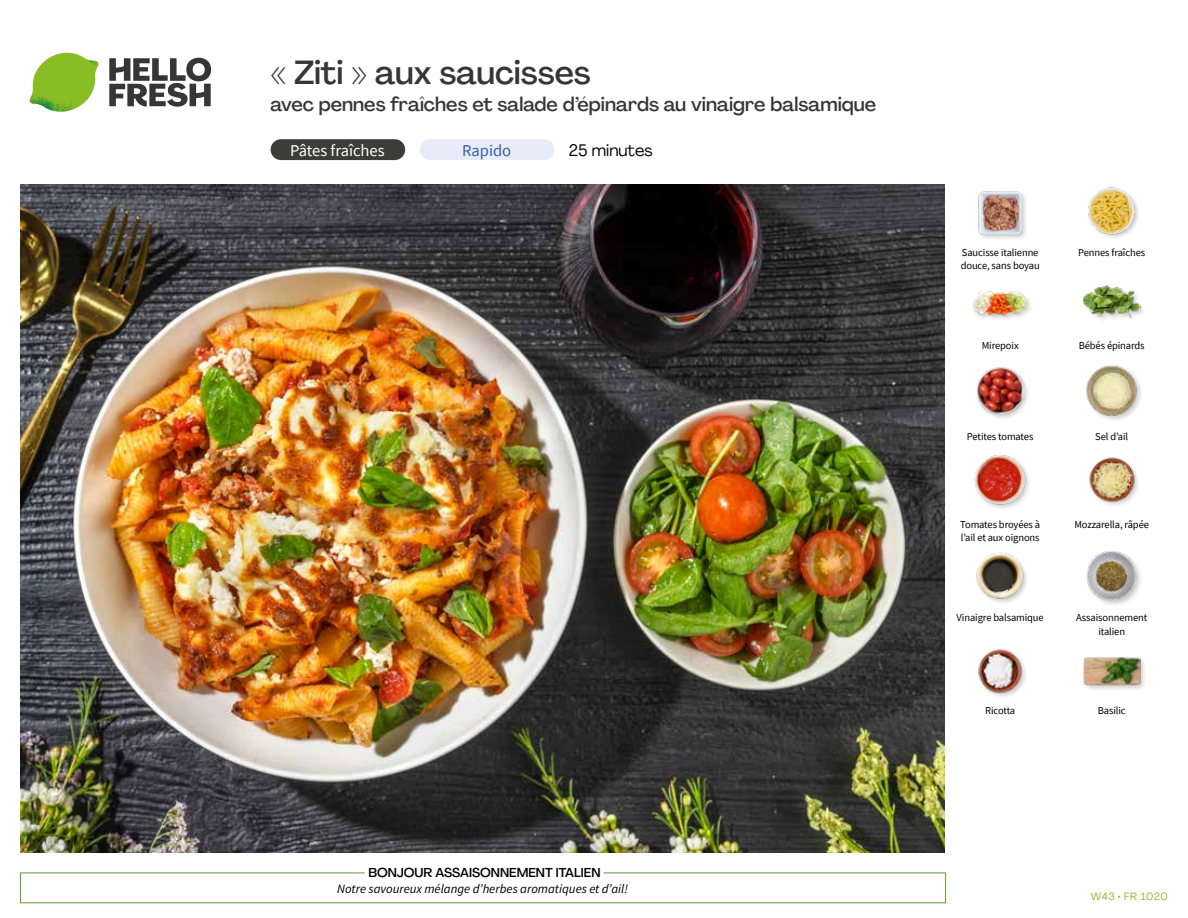
<style>
.page{position:relative;width:1188px;height:918px;background:#fff}
.page>*{position:absolute;margin:0;border:0;box-sizing:border-box;transform-origin:0 0}
.t1{font:500 33px "Agrandir";letter-spacing:-.005em;color:#373636}
.t2{font:500 19.5px "Agrandir";color:#373636}
.t3{font:16.5px "Source Sans Pro";color:#fff}
.t4{font:16.5px "Agrandir";color:#000}
.t5{font:16.5px "Source Sans Pro";color:#3a5ba7}
.t6{font:italic 12.75px "Source Sans Pro";color:#000}
.t7{font:500 12.75px "Agrandir";color:#000}
.t8{font:10.5px/13.5px "Source Sans Pro";letter-spacing:-.01em;color:#000}
.t9{font:10.5px "Agrandir";letter-spacing:.05em;color:#89bd24}
.t10{font:10.5px "Source Sans Pro";letter-spacing:-.03em;color:#000}
</style>
<div class="page">
<svg style="left:109px;top:57px;width:102px;height:50px"></svg>
<svg style="left:34px;top:53px;width:62px;height:40px"></svg>
<img style="left:67px;top:53px;width:32px;height:26px">
<img style="left:33px;top:75px;width:59px;height:11px">
<img style="left:29px;top:79px;width:61px;height:33px">
<img style="left:65px;top:86px;width:27px;height:25px">
<img style="left:21px;top:184px;width:924px;height:668px">
<div style="left:420px;top:139px;width:134px;height:21px;background:#e7ecf8;border-radius:10px"></div>
<div style="left:271px;top:139px;width:134px;height:21px;background:#3c3c3b;border-radius:10px"></div>
<div style="left:1083px;top:656px;width:64px;height:36px;background:#000;opacity:.2"></div>
<img style="left:1083px;top:656px;width:57px;height:36px">
<img style="left:978px;top:649px;width:48px;height:48px">
<div style="left:1086px;top:550px;width:57px;height:57px;background:#000;opacity:.2"></div>
<img style="left:1087px;top:551px;width:50px;height:50px">
<img style="left:976px;top:552px;width:51px;height:51px">
<img style="left:1089px;top:457px;width:49px;height:48px">
<img style="left:974px;top:454px;width:55px;height:54px">
<div style="left:1085px;top:364px;width:58px;height:58px;background:#000;opacity:.2"></div>
<img style="left:1085px;top:364px;width:55px;height:55px">
<div style="left:975px;top:365px;width:56px;height:56px;background:#000;opacity:.2"></div>
<img style="left:976px;top:367px;width:48px;height:47px">
<div style="left:1082px;top:284px;width:65px;height:41px;background:#000;opacity:.2"></div>
<img style="left:1083px;top:284px;width:57px;height:41px">
<img style="left:972px;top:291px;width:57px;height:28px">
<img style="left:1088px;top:187px;width:50px;height:50px">
<img style="left:978px;top:191px;width:48px;height:48px">
<h1 class="t1" style="left:271px;top:52px;width:322px">« Ziti » aux saucisses</h1>
<h2 class="t2" style="left:271px;top:92px;width:607px">avec pennes fraîches et salade d’épinards au vinaigre balsamique</h2>
<h3 class="t3" style="left:290px;top:140px;width:96px">Pâtes fraîches</h3>
<h3 class="t4" style="left:569px;top:140px;width:86px">25 minutes</h3>
<h3 class="t5" style="left:462px;top:140px;width:50px">Rapido</h3>
<p class="t7" style="left:368px;top:864px;width:234px">BONJOUR ASSAISONNEMENT ITALIEN</p>
<p class="t6" style="left:337px;top:881px;width:292px">Notre savoureux mélange d’herbes aromatiques et d’ail!</p>
<p class="t8" style="left:961px;top:246px;width:81px">Saucisse italienne douce, sans boyau</p>
<p class="t8" style="left:982px;top:338px;width:39px">Mirepoix</p>
<p class="t8" style="left:1078px;top:246px;width:69px">Pennes fraîches</p>
<p class="t8" style="left:1079px;top:338px;width:67px">Bébés épinards</p>
<p class="t8" style="left:967px;top:430px;width:68px">Petites tomates</p>
<p class="t8" style="left:1095px;top:430px;width:35px">Sel d’ail</p>
<p class="t8" style="left:960px;top:517px;width:81px">Tomates broyées à l’ail et aux oignons</p>
<p class="t8" style="left:1074px;top:517px;width:76px">Mozzarella, râpée</p>
<p class="t8" style="left:957px;top:611px;width:89px">Vinaigre balsamique</p>
<p class="t8" style="left:1076px;top:611px;width:73px;text-align:center">Assaisonnement italien</p>
<p class="t10" style="left:985px;top:704px;width:31px">Ricotta</p>
<p class="t8" style="left:1098px;top:704px;width:29px">Basilic</p>
<p class="t9" style="left:1091px;top:890px;width:79px">W43 • FR 1020</p>
</div>
